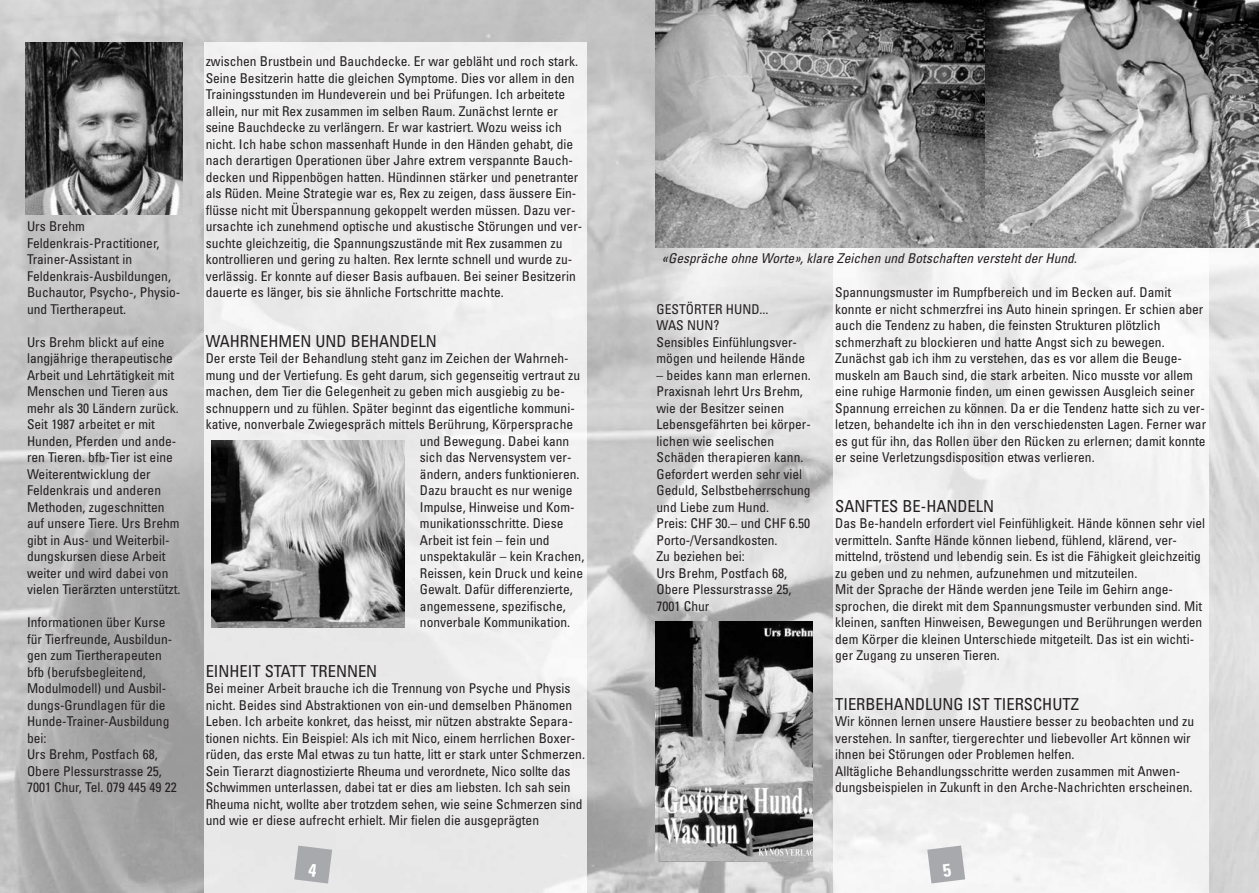
<style>
.page{position:relative;width:1259px;height:893px;background:#fff}
.page>*{position:absolute;margin:0;border:0;box-sizing:border-box;transform-origin:0 0}
.t1{font:condensed 16.5px "Univers";color:#231f20}
.t2{font:condensed 13.5px/16.5px "Univers";color:#231f20}
.t3{font:italic condensed 13.5px "Univers";color:#231f20}
</style>
<div class="page">
<img style="left:0;top:0;width:1258px;height:892px">
<img style="left:834px;top:248px;width:374px;height:644px">
<div style="left:204px;top:43px;width:383px;height:849px;background:#ececec"></div>
<img style="left:984px;top:0;width:274px;height:248px">
<img style="left:655px;top:0;width:329px;height:248px">
<img style="left:26px;top:43px;width:157px;height:171px">
<img style="left:655px;top:621px;width:157px;height:240px">
<img style="left:212px;top:440px;width:193px;height:188px">
<svg style="left:927px;top:845px;width:38px;height:38px"></svg>
<svg style="left:294px;top:845px;width:38px;height:38px"></svg>
<p class="t2" style="left:27px;top:219px;width:155px">Urs Brehm<br>Feldenkrais-Practitioner,<br>Trainer-Assistant in<br>Feldenkrais-Ausbildungen,<br>Buchautor, Psycho-, Physio&shy;und Tiertherapeut.</p>
<p class="t2" style="left:27px;top:335px;width:155px">Urs Brehm blickt auf eine langjährige therapeutische<br>Arbeit und Lehrtätigkeit mit<br>Menschen und Tieren aus mehr als 30 Ländern zurück.<br>Seit 1987 arbeitet er mit<br>Hunden, Pferden und ande&shy;ren Tieren. bfb-Tier ist eine<br>Weiterentwicklung der<br>Feldenkrais und anderen<br>Methoden, zugeschnitten auf unsere Tiere. Urs Brehm gibt in Aus- und Weiterbil&shy;dungskursen diese Arbeit weiter und wird dabei von vielen Tierärzten unterstützt.</p>
<p class="t2" style="left:27px;top:615px;width:151px">Informationen über Kurse für Tierfreunde, Ausbildun&shy;gen zum Tiertherapeuten bfb (berufsbegleitend,<br>Modulmodell) und Ausbil&shy;dungs-Grundlagen für die<br>Hunde-Trainer-Ausbildung bei:<br>Urs Brehm, Postfach 68,<br>Obere Plessurstrasse 25,<br>7001 Chur, Tel. 079 445 49 22</p>
<p class="t2" style="left:206px;top:54px;width:378px">zwischen Brustbein und Bauchdecke. Er war gebläht und roch stark.<br>Seine Besitzerin hatte die gleichen Symptome. Dies vor allem in den Trainingsstunden im Hundeverein und bei Prüfungen. Ich arbeitete allein, nur mit Rex zusammen im selben Raum. Zunächst lernte er seine Bauchdecke zu verlängern. Er war kastriert. Wozu weiss ich nicht. Ich habe schon massenhaft Hunde in den Händen gehabt, die nach derartigen Operationen über Jahre extrem verspannte Bauch&shy;decken und Rippenbögen hatten. Hündinnen stärker und penetranter als Rüden. Meine Strategie war es, Rex zu zeigen, dass äussere Ein&shy;flüsse nicht mit Überspannung gekoppelt werden müssen. Dazu ver&shy;ursachte ich zunehmend optische und akustische Störungen und ver&shy;suchte gleichzeitig, die Spannungszustände mit Rex zusammen zu kontrollieren und gering zu halten. Rex lernte schnell und wurde zu&shy;verlässig. Er konnte auf dieser Basis aufbauen. Bei seiner Besitzerin dauerte es länger, bis sie ähnliche Fortschritte machte.</p>
<p class="t1" style="left:206px;top:335px;width:233px">WAHRNEHMEN UND BEHANDELN</p>
<p class="t2" style="left:206px;top:351px;width:364px">Der erste Teil der Behandlung steht ganz im Zeichen der Wahrneh-</p>
<p class="t2" style="left:206px;top:368px;width:376px">mung und der Vertiefung. Es geht darum, sich gegenseitig vertraut zu</p>
<p class="t2" style="left:206px;top:384px;width:361px">machen, dem Tier die Gelegenheit zu geben mich ausgiebig zu be-</p>
<p class="t2" style="left:206px;top:401px;width:371px">schnuppern und zu fühlen. Später beginnt das eigentliche kommuni-</p>
<p class="t2" style="left:206px;top:417px;width:369px">kative, nonverbale Zwiegespräch mittels Berührung, Körpersprache</p>
<p class="t2" style="left:420px;top:434px;width:151px">und Bewegung. Dabei kann</p>
<p class="t2" style="left:420px;top:450px;width:153px">sich das Nervensystem ver-</p>
<p class="t2" style="left:420px;top:467px;width:161px">ändern, anders funktionieren.</p>
<p class="t2" style="left:420px;top:483px;width:154px">Dazu braucht es nur wenige</p>
<p class="t2" style="left:420px;top:500px;width:156px">Impulse, Hinweise und Kom-</p>
<p class="t2" style="left:420px;top:516px;width:145px">munikationsschritte. Diese</p>
<p class="t2" style="left:420px;top:533px;width:131px">Arbeit ist fein – fein und</p>
<p class="t2" style="left:420px;top:549px;width:166px">unspektakulär – kein Krachen,</p>
<p class="t2" style="left:420px;top:566px;width:165px">Reissen, kein Druck und keine</p>
<p class="t2" style="left:420px;top:582px;width:154px">Gewalt. Dafür differenzierte,</p>
<p class="t2" style="left:420px;top:599px;width:147px">angemessene, spezifische,</p>
<p class="t2" style="left:420px;top:615px;width:152px">nonverbale Kommunikation.</p>
<p class="t1" style="left:206px;top:665px;width:173px">EINHEIT STATT TRENNEN</p>
<p class="t2" style="left:206px;top:681px;width:381px">Bei meiner Arbeit brauche ich die Trennung von Psyche und Physis nicht. Beides sind Abstraktionen von ein-und demselben Phänomen Leben. Ich arbeite konkret, das heisst, mir nützen abstrakte Separa&shy;tionen nichts. Ein Beispiel: Als ich mit Nico, einem herrlichen Boxer&shy;rüden, das erste Mal etwas zu tun hatte, litt er stark unter Schmerzen.<br>Sein Tierarzt diagnostizierte Rheuma und verordnete, Nico sollte das Schwimmen unterlassen, dabei tat er dies am liebsten. Ich sah sein Rheuma nicht, wollte aber trotzdem sehen, wie seine Schmerzen sind und wie er diese aufrecht erhielt. Mir fielen die ausgeprägten</p>
<p class="t3" style="left:662px;top:253px;width:416px">«Gespräche ohne Worte», klare Zeichen und Botschaften versteht der Hund.</p>
<p class="t2" style="left:656px;top:302px;width:150px">GESTÖRTER HUND...<br>WAS NUN?<br>Sensibles Einfühlungsver&shy;mögen und heilende Hände</p>
<p class="t2" style="left:656px;top:368px;width:156px">– beides kann man erlernen.<br>Praxisnah lehrt Urs Brehm, wie der Besitzer seinen<br>Lebensgefährten bei körper&shy;lichen wie seelischen<br>Schäden therapieren kann.<br>Gefordert werden sehr viel<br>Geduld, Selbstbeherrschung und Liebe zum Hund.<br>Preis: CHF 30.– und CHF 6.50<br>Porto-/Versandkosten.<br>Zu beziehen bei:<br>Urs Brehm, Postfach 68,<br>Obere Plessurstrasse 25,<br>7001 Chur</p>
<p class="t2" style="left:835px;top:285px;width:372px">Spannungsmuster im Rumpfbereich und im Becken auf. Damit konnte er nicht schmerzfrei ins Auto hinein springen. Er schien aber auch die Tendenz zu haben, die feinsten Strukturen plötzlich schmerzhaft zu blockieren und hatte Angst sich zu bewegen.<br>Zunächst gab ich ihm zu verstehen, das es vor allem die Beuge&shy;muskeln am Bauch sind, die stark arbeiten. Nico musste vor allem eine ruhige Harmonie finden, um einen gewissen Ausgleich seiner Spannung erreichen zu können. Da er die Tendenz hatte sich zu ver&shy;letzen, behandelte ich ihn in den verschiedensten Lagen. Ferner war es gut für ihn, das Rollen über den Rücken zu erlernen; damit konnte er seine Verletzungsdisposition etwas verlieren.</p>
<p class="t1" style="left:835px;top:500px;width:160px">SANFTES BE-HANDELN</p>
<p class="t2" style="left:835px;top:516px;width:371px">Das Be-handeln erfordert viel Feinfühligkeit. Hände können sehr viel vermitteln. Sanfte Hände können liebend, fühlend, klärend, ver&shy;mittelnd, tröstend und lebendig sein. Es ist die Fähigkeit gleichzeitig zu geben und zu nehmen, aufzunehmen und mitzuteilen.<br>Mit der Sprache der Hände werden jene Teile im Gehirn ange&shy;sprochen, die direkt mit dem Spannungsmuster verbunden sind. Mit kleinen, sanften Hinweisen, Bewegungen und Berührungen werden dem Körper die kleinen Unterschiede mitgeteilt. Das ist ein wichti&shy;ger Zugang zu unseren Tieren.</p>
<p class="t1" style="left:835px;top:698px;width:245px">TIERBEHANDLUNG IST TIERSCHUTZ</p>
<p class="t2" style="left:835px;top:714px;width:360px">Wir können lernen unsere Haustiere besser zu beobachten und zu verstehen. In sanfter, tiergerechter und liebevoller Art können wir ihnen bei Störungen oder Problemen helfen.<br>Alltägliche Behandlungsschritte werden zusammen mit Anwen&shy;dungsbeispielen in Zukunft in den Arche-Nachrichten erscheinen.</p>
</div>
